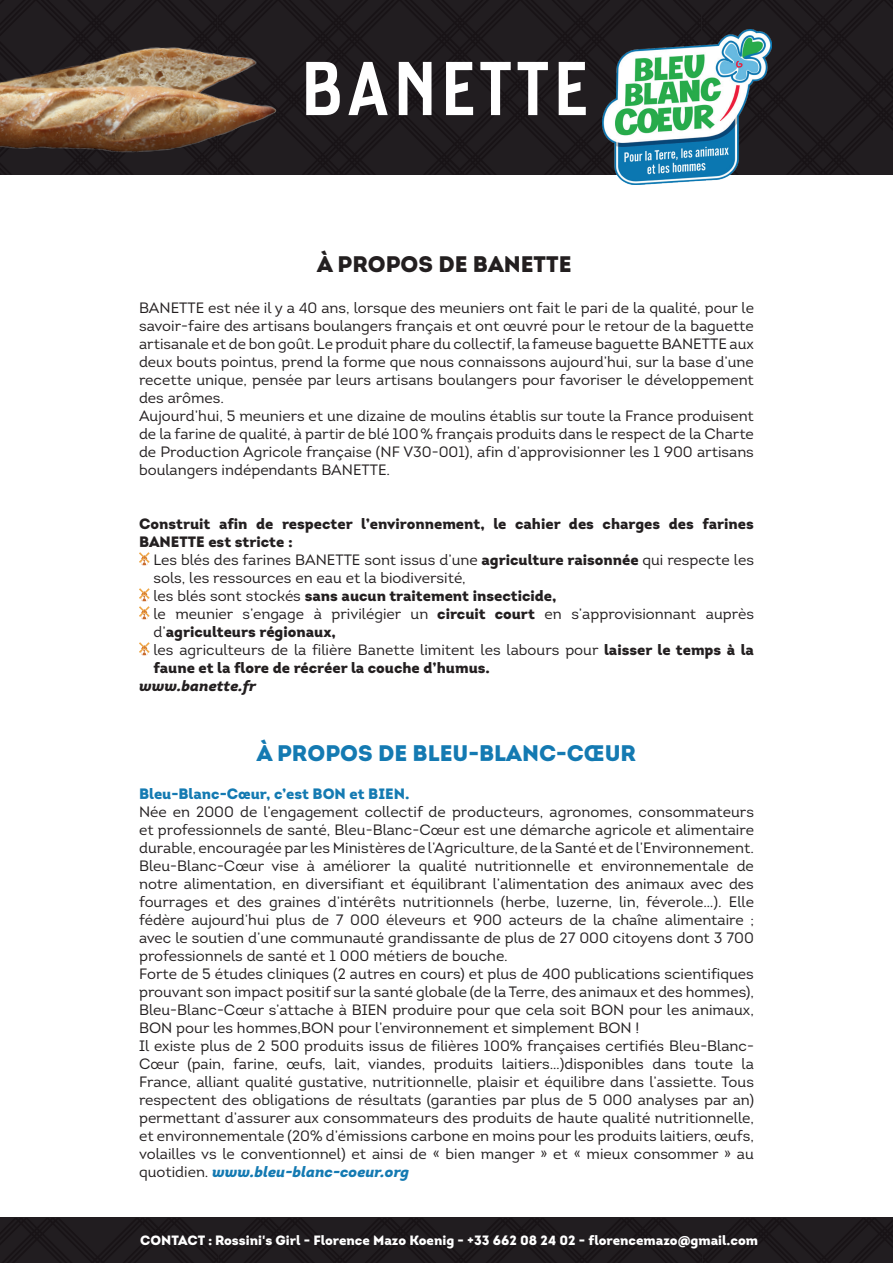
<style>
.page{position:relative;width:893px;height:1263px;background:#fff}
.page>*{position:absolute;margin:0;border:0;box-sizing:border-box;transform-origin:0 0}
.t1{font:900 22.5px "Intro";color:#147ab2}
.t2{font:900 22.5px "Intro";color:#231f20}
.t3{font:15px/18px "Intro";color:#231f20}
.t4{font:900 15px/18px "Intro";color:#231f20}
.t5{font:900 15px "Intro";color:#147ab2}
.t6{font:italic 900 15px "Intro";color:#231f20}
.t7{font:900 13.5px "Intro";color:#fff}
.s1{font-weight:900}
.s2{font-weight:900;font-style:italic;color:#147ab2}
</style>
<div class="page">
<svg style="left:0;top:1218px;width:893px;height:45px;background:#1e1a1d"></svg>
<svg style="left:0;top:0;width:893px;height:175px;background:#2f2c2e"></svg>
<img style="left:0;top:8px;width:288px;height:157px">
<svg style="left:139px;top:552px;width:11px;height:13px"></svg>
<svg style="left:139px;top:588px;width:11px;height:31px"></svg>
<svg style="left:139px;top:642px;width:11px;height:13px"></svg>
<img style="left:602px;top:30px;width:169px;height:155px">
<h1 class="t2" style="left:317px;top:249px;width:256px">À PROPOS DE BANETTE</h1>
<p class="t3" style="left:139px;top:299px;width:616px">BANETTE est née il y a 40 ans, lorsque des meuniers ont fait le pari de la qualité, pour le savoir-faire des artisans boulangers français et ont œuvré pour le retour de la baguette artisanale et de bon goût. Le produit phare du collectif, la fameuse baguette BANETTE aux deux bouts pointus, prend la forme que nous connaissons aujourd’hui, sur la base d’une recette unique, pensée par leurs artisans boulangers pour favoriser le développement des arômes.<br>Aujourd’hui, 5 meuniers et une dizaine de moulins établis sur toute la France produisent de la farine de qualité, à partir de blé 100% français produits dans le respect de la Charte de Production Agricole française (NF V30-001), afin d’approvisionner les 1 900 artisans boulangers indépendants BANETTE.</p>
<p class="t4" style="left:139px;top:515px;width:616px">Construit afin de respecter l’environnement, le cahier des charges des farines<br>BANETTE est stricte :</p>
<p class="t3" style="left:153px;top:551px;width:602px">Les blés des farines BANETTE sont issus d’une <span class="s1">agriculture raisonnée</span> qui respecte les sols, les ressources en eau et la biodiversité,<br>les blés sont stockés <span class="s1">sans aucun traitement insecticide,<br></span>le meunier s’engage à privilégier un <span class="s1">circuit court</span> en s’approvisionnant auprès d’<span class="s1">agriculteurs régionaux,<br></span>les agriculteurs de la filière Banette limitent les labours pour <span class="s1">laisser le temps à la faune et la flore de récréer la couche d’humus.</span></p>
<p class="t6" style="left:139px;top:676px;width:119px">www.banette.fr</p>
<h1 class="t1" style="left:257px;top:738px;width:381px">À PROPOS DE BLEU-BLANC-CŒUR</h1>
<p class="t5" style="left:139px;top:784px;width:272px">Bleu-Blanc-Cœur, c’est BON et BIEN.</p>
<p class="t3" style="left:139px;top:803px;width:616px">Née en 2000 de l’engagement collectif de producteurs, agronomes, consommateurs et professionnels de santé, Bleu-Blanc-Cœur est une démarche agricole et alimentaire durable, encouragée par les Ministères de l’Agriculture, de la Santé et de l’Environnement.<br>Bleu-Blanc-Cœur vise à améliorer la qualité nutritionnelle et environnementale de notre alimentation, en diversifiant et équilibrant l’alimentation des animaux avec des fourrages et des graines d’intérêts nutritionnels (herbe, luzerne, lin, féverole…). Elle fédère aujourd’hui plus de 7 000 éleveurs et 900 acteurs de la chaîne alimentaire ; avec le soutien d’une communauté grandissante de plus de 27 000 citoyens dont 3 700 professionnels de santé et 1 000 métiers de bouche.<br>Forte de 5 études cliniques (2 autres en cours) et plus de 400 publications scientifiques prouvant son impact positif sur la santé globale (de la Terre, des animaux et des hommes), Bleu-Blanc-Cœur s’attache à BIEN produire pour que cela soit BON pour les animaux, BON pour les hommes,BON pour l’environnement et simplement BON !<br>Il existe plus de 2 500 produits issus de filières 100% françaises certifiés Bleu-Blanc-Cœur (pain, farine, œufs, lait, viandes, produits laitiers…)disponibles dans toute la France, alliant qualité gustative, nutritionnelle, plaisir et équilibre dans l’assiette. Tous respectent des obligations de résultats (garanties par plus de 5 000 analyses par an) permettant d’assurer aux consommateurs des produits de haute qualité nutritionnelle, et environnementale (20% d’émissions carbone en moins pour les produits laitiers, œufs, volailles vs le conventionnel) et ainsi de « bien manger » et « mieux consommer » au quotidien. <span class="s2">www.bleu-blanc-coeur.org</span></p>
<p class="t7" style="left:140px;top:1231px;width:619px">CONTACT : Rossini's Girl - Florence Mazo Koenig - +33 662 08 24 02 - florencemazo@gmail.com</p>
</div>
